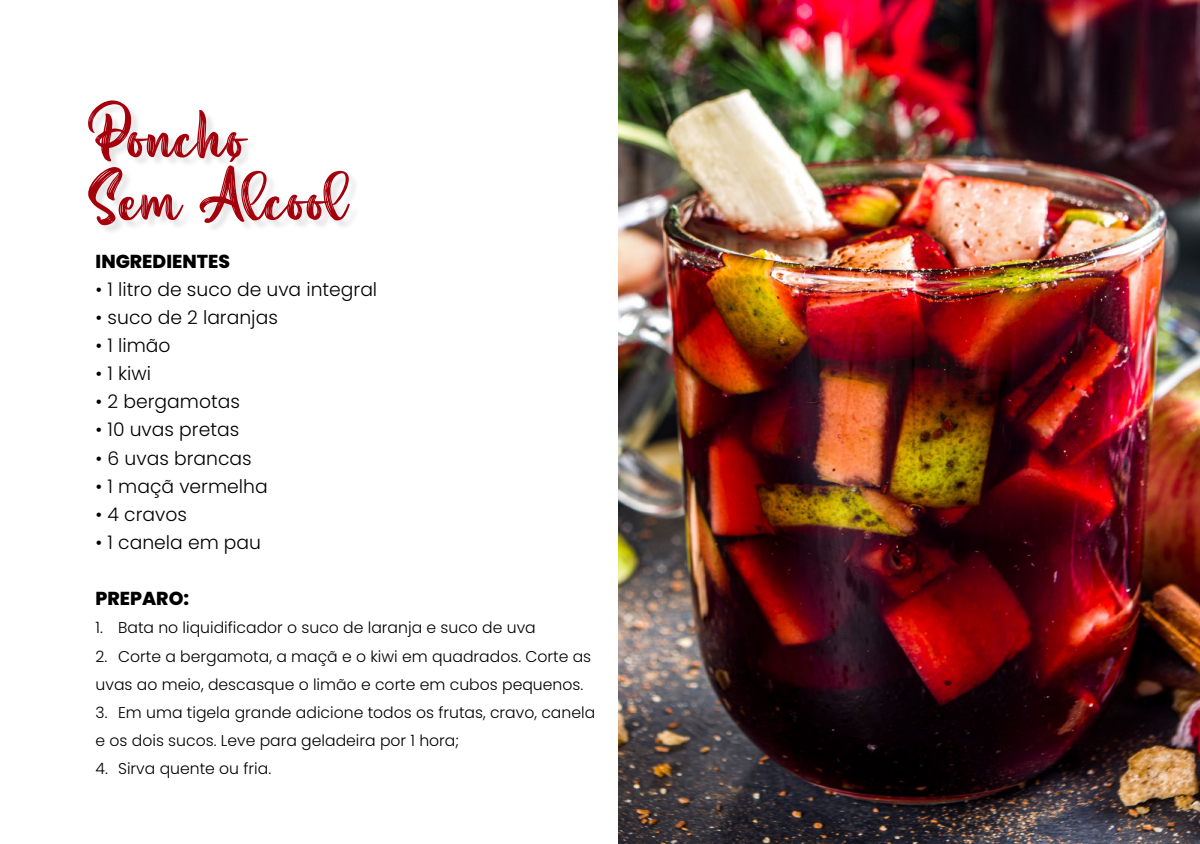
<style>
.page{position:relative;width:1200px;height:844px;background:#fff}
.page>*{position:absolute;margin:0;border:0;box-sizing:border-box;transform-origin:0 0}
.t1{font:52.12px/62.6px "Aesthetic Violet";color:#a4000b}
.t2{font:300 18.75px "Poppins";color:#000}
.t3{font:800 18.75px "Poppins";color:#000}
.t4{font:300 15.62px/28.1px "Poppins";color:#000}
</style>
<div class="page">
<div style="left:90px;top:102px;width:270px;height:134px;background:#000;opacity:.11"></div>
<img style="left:619px;top:0;width:581px;height:844px">
<h1 class="t1" style="left:88px;top:106px;width:261px">Poncho<br>Sem Álcool</h1>
<p class="t3" style="left:96px;top:250px;width:136px">INGREDIENTES</p>
<p class="t2" style="left:96px;top:278px;width:283px">• 1 litro de suco de uva integral</p>
<p class="t2" style="left:96px;top:306px;width:184px">• suco de 2 laranjas</p>
<p class="t2" style="left:96px;top:335px;width:77px">• 1 limão</p>
<p class="t2" style="left:96px;top:363px;width:57px">• 1 kiwi</p>
<p class="t2" style="left:96px;top:391px;width:146px">• 2 bergamotas</p>
<p class="t2" style="left:96px;top:419px;width:145px">• 10 uvas pretas</p>
<p class="t2" style="left:96px;top:447px;width:158px">• 6 uvas brancas</p>
<p class="t2" style="left:96px;top:475px;width:174px">• 1 maçã vermelha</p>
<p class="t2" style="left:96px;top:503px;width:93px">• 4 cravos</p>
<p class="t2" style="left:96px;top:531px;width:167px">• 1 canela em pau</p>
<p class="t3" style="left:96px;top:588px;width:95px">PREPARO:</p>
<p class="t4" style="left:96px;top:614px;width:442px">1. Bata no liquidificador o suco de laranja e suco de uva</p>
<p class="t4" style="left:96px;top:642px;width:497px">2. Corte a bergamota, a maçã e o kiwi em quadrados. Corte as uvas ao meio, descasque o limão e corte em cubos pequenos.</p>
<p class="t4" style="left:96px;top:698px;width:501px">3. Em uma tigela grande adicione todos os frutas, cravo, canela e os dois sucos. Leve para geladeira por 1 hora;</p>
<p class="t4" style="left:96px;top:754px;width:177px">4. Sirva quente ou fria.</p>
</div>
